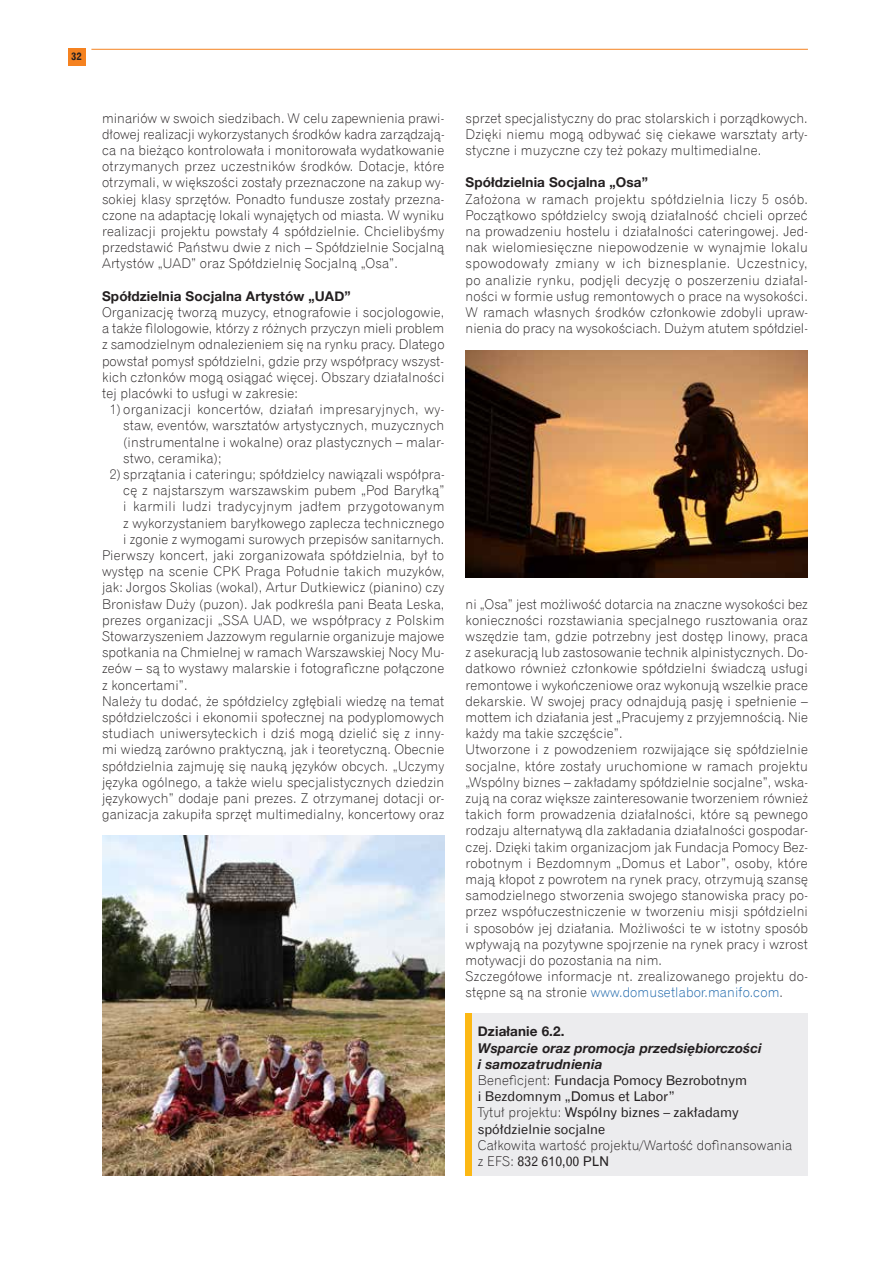
<style>
.page{position:relative;width:893px;height:1263px;background:#fff}
.page>*{position:absolute;margin:0;border:0;box-sizing:border-box;transform-origin:0 0}
.t1{font:13.5px/16.2px "Gothic 720 Lt EU";letter-spacing:.01em;color:#231f20;text-align:justify}
.t2{font:13.5px/16.2px "Gothic 720 EU";color:#231f20}
.t3{font:700 13.5px "Helvetica Neue";letter-spacing:.01em;color:#231f20}
.t4{font:italic 700 13.5px/16.2px "Helvetica Neue";letter-spacing:.01em;color:#231f20}
.t5{font:13.5px "Gothic 720 Lt EU";letter-spacing:.03em;color:#231f20}
.t6{font:700 10.5px "Gothic 720 EU";color:#231f20}
.s1{color:#1763a9}
.s2{font-family:"Gothic 720 Lt EU"}
</style>
<div class="page">
<div style="left:68px;top:49px;width:17px;height:17px;background:#f58220"></div>
<hr style="left:91px;top:49px;width:717px;height:1px;background:#f58220">
<div style="left:469px;top:1013px;width:339px;height:162px;background:#ececee"></div>
<div style="left:466px;top:1013px;width:6px;height:162px;background:#fcb814"></div>
<img style="left:102px;top:835px;width:342px;height:340px">
<img style="left:466px;top:350px;width:342px;height:228px">
<p class="t6" style="left:71px;top:50px;width:12px">32</p>
<p class="t1" style="left:102px;top:110px;width:344px">minariów w swoich siedzibach. W celu zapewnienia prawi&shy;dłowej realizacji wykorzystanych środków kadra zarządzają&shy;ca na bieżąco kontrolowała i monitorowała wydatkowanie otrzymanych przez uczestników środków. Dotacje, które otrzymali, w większości zostały przeznaczone na zakup wy&shy;sokiej klasy sprzętów. Ponadto fundusze zostały przezna&shy;czone na adaptację lokali wynajętych od miasta. W wyniku realizacji projektu powstały 4 spółdzielnie. Chcielibyśmy przedstawić Państwu dwie z nich – Spółdzielnie Socjalną Artystów „UAD” oraz Spółdzielnię Socjalną „Osa”.</p>
<p class="t3" style="left:102px;top:288px;width:250px">Spółdzielnia Socjalna Artystów „UAD”</p>
<p class="t1" style="left:102px;top:304px;width:344px">Organizację tworzą muzycy, etnografowie i socjologowie, a także filologowie, którzy z różnych przyczyn mieli problem z samodzielnym odnalezieniem się na rynku pracy. Dlatego powstał pomysł spółdzielni, gdzie przy współpracy wszyst&shy;kich członków mogą osiągać więcej. Obszary działalności tej placówki to usługi w zakresie:</p>
<p class="t1" style="left:123px;top:401px;width:323px;text-indent:-13px">1) organizacji koncertów, działań impresaryjnych, wy&shy;staw, eventów, warsztatów artystycznych, muzycznych (instrumentalne i wokalne) oraz plastycznych – malar&shy;stwo, ceramika);</p>
<p class="t1" style="left:110px;top:466px;width:336px">2) sprzątania i cateringu; spółdzielcy nawiązali współpra-</p>
<p class="t1" style="left:123px;top:482px;width:323px">cę z najstarszym warszawskim pubem „Pod Baryłką”</p>
<p class="t5" style="left:123px;top:498px;width:323px">i karmili ludzi tradycyjnym jadłem przygotowanym</p>
<p class="t1" style="left:123px;top:515px;width:323px">z wykorzystaniem baryłkowego zaplecza technicznego</p>
<p class="t1" style="left:123px;top:531px;width:323px">i zgonie z wymogami surowych przepisów sanitarnych.</p>
<p class="t1" style="left:102px;top:547px;width:344px">Pierwszy koncert, jaki zorganizowała spółdzielnia, był to</p>
<p class="t1" style="left:102px;top:563px;width:344px">występ na scenie CPK Praga Południe takich muzyków,</p>
<p class="t1" style="left:102px;top:580px;width:344px">jak: Jorgos Skolias (wokal), Artur Dutkiewicz (pianino) czy</p>
<p class="t1" style="left:102px;top:596px;width:344px">Bronisław Duży (puzon). Jak podkreśla pani Beata Leska,</p>
<p class="t1" style="left:102px;top:612px;width:344px">prezes organizacji „SSA UAD, we współpracy z Polskim</p>
<p class="t1" style="left:102px;top:628px;width:344px">Stowarzyszeniem Jazzowym regularnie organizuje majowe</p>
<p class="t1" style="left:102px;top:644px;width:344px">spotkania na Chmielnej w ramach Warszawskiej Nocy Mu-</p>
<p class="t1" style="left:102px;top:661px;width:344px">zeów – są to wystawy malarskie i fotograficzne połączone</p>
<p class="t1" style="left:102px;top:677px;width:87px">z koncertami”.</p>
<p class="t1" style="left:102px;top:693px;width:344px">Należy tu dodać, że spółdzielcy zgłębiali wiedzę na temat</p>
<p class="t1" style="left:102px;top:709px;width:344px">spółdzielczości i ekonomii społecznej na podyplomowych</p>
<p class="t1" style="left:102px;top:725px;width:344px">studiach uniwersyteckich i dziś mogą dzielić się z inny-</p>
<p class="t1" style="left:102px;top:742px;width:344px">mi wiedzą zarówno praktyczną, jak i teoretyczną. Obecnie</p>
<p class="t1" style="left:102px;top:758px;width:344px">spółdzielnia zajmuję się nauką języków obcych. „Uczymy</p>
<p class="t1" style="left:102px;top:774px;width:344px">języka ogólnego, a także wielu specjalistycznych dziedzin</p>
<p class="t1" style="left:102px;top:790px;width:344px">językowych” dodaje pani prezes. Z otrzymanej dotacji or-</p>
<p class="t1" style="left:102px;top:806px;width:344px">ganizacja zakupiła sprzęt multimedialny, koncertowy oraz</p>
<p class="t1" style="left:466px;top:110px;width:344px">sprzet specjalistyczny do prac stolarskich i porządkowych.<br>Dzięki niemu mogą odbywać się ciekawe warsztaty arty&shy;styczne i muzyczne czy też pokazy multimedialne.</p>
<p class="t3" style="left:466px;top:174px;width:184px">Spółdzielnia Socjalna „Osa”</p>
<p class="t1" style="left:466px;top:191px;width:344px">Założona w ramach projektu spółdzielnia liczy 5 osób.<br>Początkowo spółdzielcy swoją działalność chcieli oprzeć na prowadzeniu hostelu i działalności cateringowej. Jed&shy;nak wielomiesięczne niepowodzenie w wynajmie lokalu spowodowały zmiany w ich biznesplanie. Uczestnicy, po analizie rynku, podjęli decyzję o poszerzeniu działal&shy;ności w formie usług remontowych o prace na wysokości.<br>W ramach własnych środków członkowie zdobyli upraw&shy;nienia do pracy na wysokościach. Dużym atutem spółdziel-</p>
<p class="t1" style="left:466px;top:596px;width:344px;text-align:left">ni „Osa” jest możliwość dotarcia na znaczne wysokości bez konieczności rozstawiania specjalnego rusztowania oraz wszędzie tam, gdzie potrzebny jest dostęp linowy, praca z asekuracją lub zastosowanie technik alpinistycznych. Do&shy;datkowo również członkowie spółdzielni świadczą usługi remontowe i wykończeniowe oraz wykonują wszelkie prace dekarskie. W swojej pracy odnajdują pasję i spełnienie – mottem ich działania jest „Pracujemy z przyjemnością. Nie każdy ma takie szczęście”.<br>Utworzone i z powodzeniem rozwijające się spółdzielnie socjalne, które zostały uruchomione w ramach projektu „Wspólny biznes – zakładamy spółdzielnie socjalne”, wska&shy;zują na coraz większe zainteresowanie tworzeniem również takich form prowadzenia działalności, które są pewnego rodzaju alternatywą dla zakładania działalności gospodar&shy;czej. Dzięki takim organizacjom jak Fundacja Pomocy Bez&shy;robotnym i Bezdomnym „Domus et Labor”, osoby, które mają kłopot z powrotem na rynek pracy, otrzymują szansę samodzielnego stworzenia swojego stanowiska pracy po&shy;przez współuczestniczenie w tworzeniu misji spółdzielni i sposobów jej działania. Możliwości te w istotny sposób wpływają na pozytywne spojrzenie na rynek pracy i wzrost motywacji do pozostania na nim.<br>Szczegółowe informacje nt. zrealizowanego projektu do&shy;stępne są na stronie <span class="s1">www.domusetlabor.manifo.com</span>.</p>
<p class="t3" style="left:478px;top:1023px;width:88px">Działanie 6.2.</p>
<p class="t4" style="left:478px;top:1039px;width:285px">Wsparcie oraz promocja przedsiębiorczości i samozatrudnienia</p>
<p class="t2" style="left:478px;top:1072px;width:271px"><span class="s2">Beneficjent:</span> Fundacja Pomocy Bezrobotnym i Bezdomnym „Domus et Labor”<br><span class="s2">Tytuł projektu:</span> Wspólny biznes – zakładamy spółdzielnie socjalne</p>
<p class="t1" style="left:478px;top:1137px;width:316px">Całkowita wartość projektu/Wartość dofinansowania</p>
<p class="t2" style="left:478px;top:1153px;width:133px"><span class="s2">z EFS:</span> 832 610,00 PLN</p>
</div>
